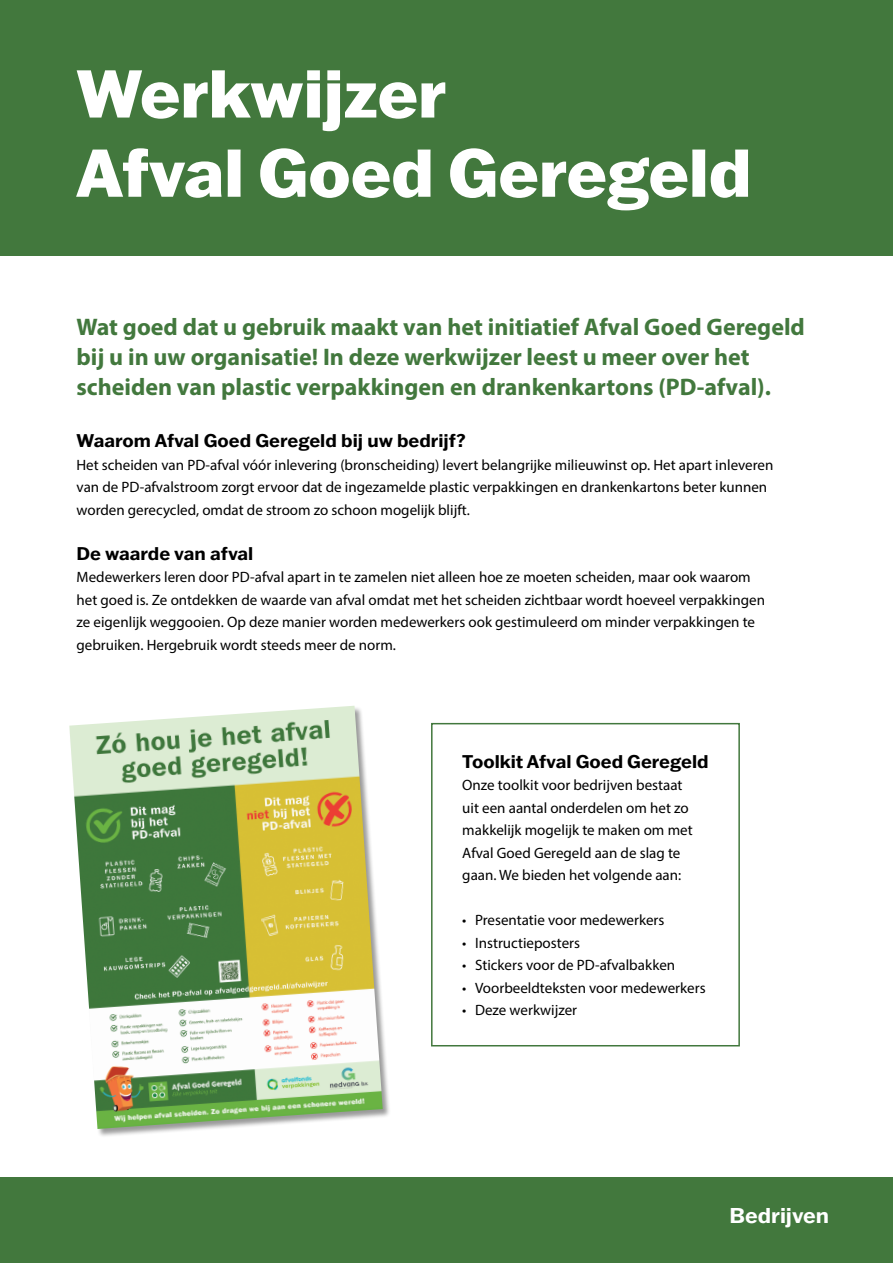
<style>
.page{position:relative;width:893px;height:1263px;background:#fff}
.page>*{position:absolute;margin:0;border:0;box-sizing:border-box;transform-origin:0 0}
.t1{font:800 66px/79.2px "Franklin Gothic ATF";color:#fff}
.t2{font:700 24px/30px "Myriad Pro";color:#42783d}
.t3{font:700 21px "Franklin Gothic ATF";color:#fff}
.t4{font:700 18px "Franklin Gothic ATF";color:#000}
.t5{font:15px/22.5px "Myriad Pro";color:#000}
</style>
<div class="page">
<div style="left:0;top:0;width:893px;height:255px;background:#42783d"></div>
<div style="left:0;top:1178px;width:893px;height:85px;background:#42783d"></div>
<div style="left:431px;top:723px;width:309px;height:323px;border:2px solid #42783d"></div>
<div style="left:69px;top:705px;width:322px;height:432px;background:#000;opacity:.4"></div>
<img style="left:69px;top:706px;width:314px;height:423px">
<h1 class="t1" style="left:77px;top:52px;width:676px">Werkwijzer<br>Afval Goed Geregeld</h1>
<h2 class="t2" style="left:77px;top:311px;width:730px">Wat goed dat u gebruik maakt van het initiatief Afval Goed Geregeld bij u in uw organisatie! In deze werkwijzer leest u meer over het scheiden van plastic verpakkingen en drankenkartons (PD-afval).</h2>
<p class="t4" style="left:77px;top:429px;width:391px">Waarom Afval Goed Geregeld bij uw bedrijf?</p>
<p class="t5" style="left:77px;top:453px;width:698px">Het scheiden van PD-afval vóór inlevering (bronscheiding) levert belangrijke milieuwinst op. Het apart inleveren van de PD-afvalstroom zorgt ervoor dat de ingezamelde plastic verpakkingen en drankenkartons beter kunnen worden gerecycled, omdat de stroom zo schoon mogelijk blijft.</p>
<p class="t4" style="left:77px;top:541px;width:178px">De waarde van afval</p>
<p class="t5" style="left:77px;top:566px;width:690px">Medewerkers leren door PD-afval apart in te zamelen niet alleen hoe ze moeten scheiden, maar ook waarom het goed is. Ze ontdekken de waarde van afval omdat met het scheiden zichtbaar wordt hoeveel verpakkingen ze eigenlijk weggooien. Op deze manier worden medewerkers ook gestimuleerd om minder verpakkingen te gebruiken. Hergebruik wordt steeds meer de norm.</p>
<p class="t4" style="left:462px;top:749px;width:248px">Toolkit Afval Goed Geregeld</p>
<p class="t5" style="left:462px;top:774px;width:232px">Onze toolkit voor bedrijven bestaat uit een aantal onderdelen om het zo makkelijk mogelijk te maken om met Afval Goed Geregeld aan de slag te gaan. We bieden het volgende aan:</p>
<p class="t5" style="left:462px;top:909px;width:204px">• Presentatie voor medewerkers</p>
<p class="t5" style="left:462px;top:931px;width:119px">• Instructieposters</p>
<p class="t5" style="left:462px;top:954px;width:214px">• Stickers voor de PD-afvalbakken</p>
<p class="t5" style="left:462px;top:976px;width:245px">• Voorbeeldteksten voor medewerkers</p>
<p class="t5" style="left:462px;top:999px;width:116px">• Deze werkwijzer</p>
<h3 class="t3" style="left:729px;top:1202px;width:101px">Bedrijven</h3>
</div>
